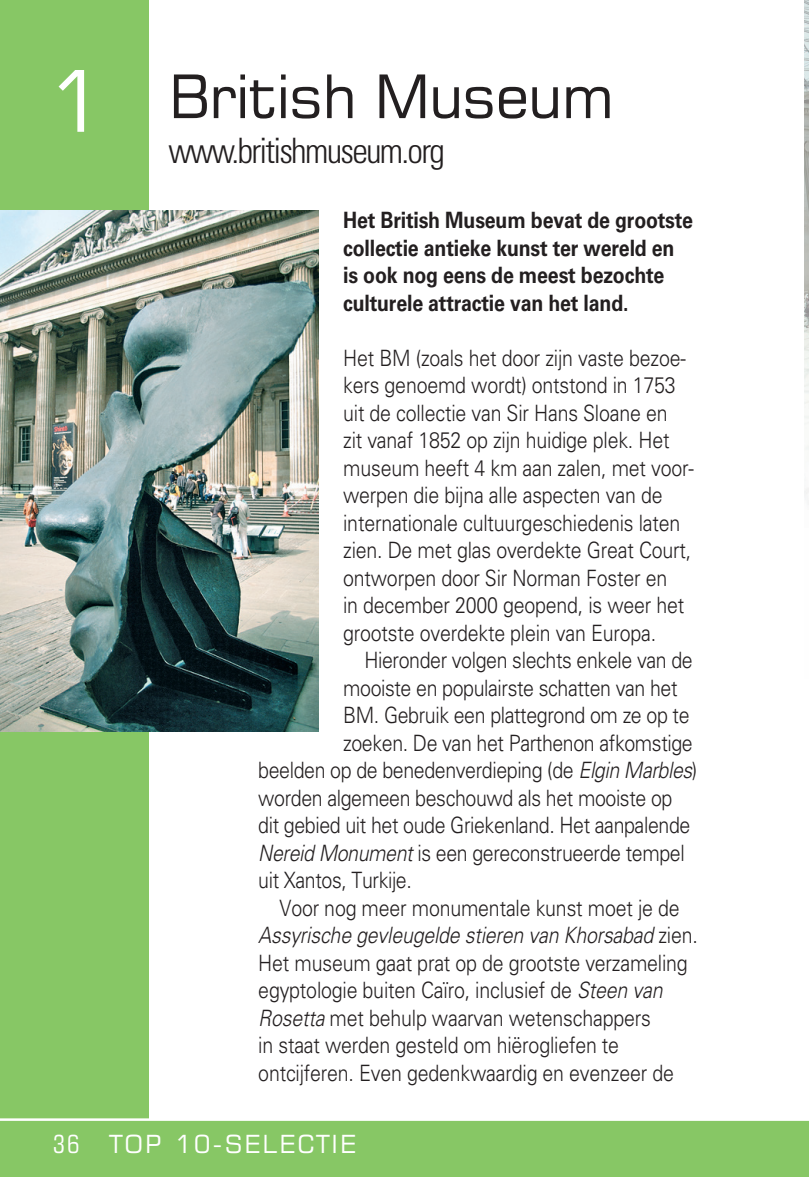
<style>
.page{position:relative;width:809px;height:1177px;background:#fff}
.page>*{position:absolute;margin:0;border:0;box-sizing:border-box;transform-origin:0 0}
.t1{font:85px "Square 721 BT";color:#fff}
.t2{font:60px "Square 721 BT";letter-spacing:-.025em;color:#231f20}
.t3{font:300 condensed 35px "Univers";letter-spacing:-.05em;color:#231f20}
.t4{font:25px "Square 721 BT";letter-spacing:.08em;color:#fff}
.t5{font:300 22.5px/27.5px "Univers";letter-spacing:-.01em;color:#231f20;scale:.87 1}
.t6{font:700 22.5px/27.5px "Univers";letter-spacing:-.01em;color:#231f20;scale:.87 1}
.t7{font:italic 300 22.5px "Univers";letter-spacing:-.01em;color:#231f20;scale:.87 1}
.s1{font-style:italic}
.s2{font-style:normal}
.s3{font-stretch:condensed}
</style>
<div class="page">
<div style="left:0;top:0;width:148px;height:1120px;background:#87c765"></div>
<div style="left:804px;top:1120px;width:5px;height:57px;background:#87c765"></div>
<div style="left:0;top:1120px;width:804px;height:57px;background:#87c765"></div>
<img style="left:804px;top:2px;width:5px;height:494px">
<img style="left:0;top:210px;width:318px;height:522px">
<hr style="left:0;top:1118px;width:809px;height:3px;background:#fff">
<h1 class="t1" style="left:47px;top:48px;width:59px">1</h1>
<h2 class="t2" style="left:168px;top:59px;width:447px">British Museum</h2>
<h3 class="t3" style="left:168px;top:130px;width:278px">www.britishmuseum.org</h3>
<p class="t6" style="left:343px;top:207px;width:404px">Het British Museum bevat de grootste collectie antieke kunst ter wereld en is ook nog eens de meest bezochte culturele attractie van het land.</p>
<p class="t5" style="left:343px;top:344px;width:405px">Het BM (zoals het door zijn vaste bezoe&shy;kers genoemd wordt) ontstond in 1753 uit de collectie van Sir Hans Sloane en<br>zit vanaf 1852 op zijn huidige plek. Het museum heeft 4 km aan zalen, met voor&shy;werpen die bijna alle aspecten van de internationale cultuurgeschiedenis laten zien. De met glas overdekte Great Court, ontworpen door Sir Norman Foster en<br>in december 2000 geopend, is weer het grootste overdekte plein van Europa.</p>
<p class="t5" style="left:364px;top:646px;width:379px">Hieronder volgen slechts enkele van de</p>
<p class="t5" style="left:343px;top:674px;width:386px">mooiste en populairste schatten van het</p>
<p class="t5" style="left:343px;top:701px;width:400px">BM. Gebruik een plattegrond om ze op te</p>
<p class="t5" style="left:343px;top:729px;width:403px">zoeken. De van het Parthenon afkomstige</p>
<p class="t5" style="left:258px;top:756px;width:506px">beelden op de benedenverdieping (de <span class="s1">Elgin Marbles</span>)</p>
<p class="t5" style="left:258px;top:784px;width:477px">worden algemeen beschouwd als het mooiste op</p>
<p class="t5" style="left:258px;top:811px;width:498px">dit gebied uit het oude Griekenland. Het aanpalende</p>
<p class="t5" style="left:258px;top:839px;width:491px"><span class="s1">Nereid Monument</span> is een gereconstrueerde tempel</p>
<p class="t5" style="left:258px;top:866px;width:178px">uit Xantos, Turkije.</p>
<p class="t5" style="left:279px;top:894px;width:461px">Voor nog meer monumentale kunst moet je de</p>
<p class="t7" style="left:258px;top:921px;width:507px">Assyrische gevleugelde stieren van Khorsabad <span class="s2">zien.</span></p>
<p class="t5" style="left:258px;top:949px;width:495px">Het museum gaat prat op de grootste verzameling</p>
<p class="t5" style="left:258px;top:976px;width:466px">egyptologie buiten Caïro, inclusief de <span class="s1">Steen van</span></p>
<p class="t5" style="left:258px;top:1004px;width:453px"><span class="s1">Rosetta</span> met behulp waarvan wetenschappers</p>
<p class="t5" style="left:258px;top:1031px;width:416px">in staat werden gesteld om hiërogliefen te</p>
<p class="t5" style="left:258px;top:1059px;width:479px">ontcijferen. Even gedenkwaardig en evenzeer de</p>
<p class="t4" style="left:53px;top:1128px;width:305px"><span class="s3">36</span> TOP 10-SELECTIE</p>
</div>
